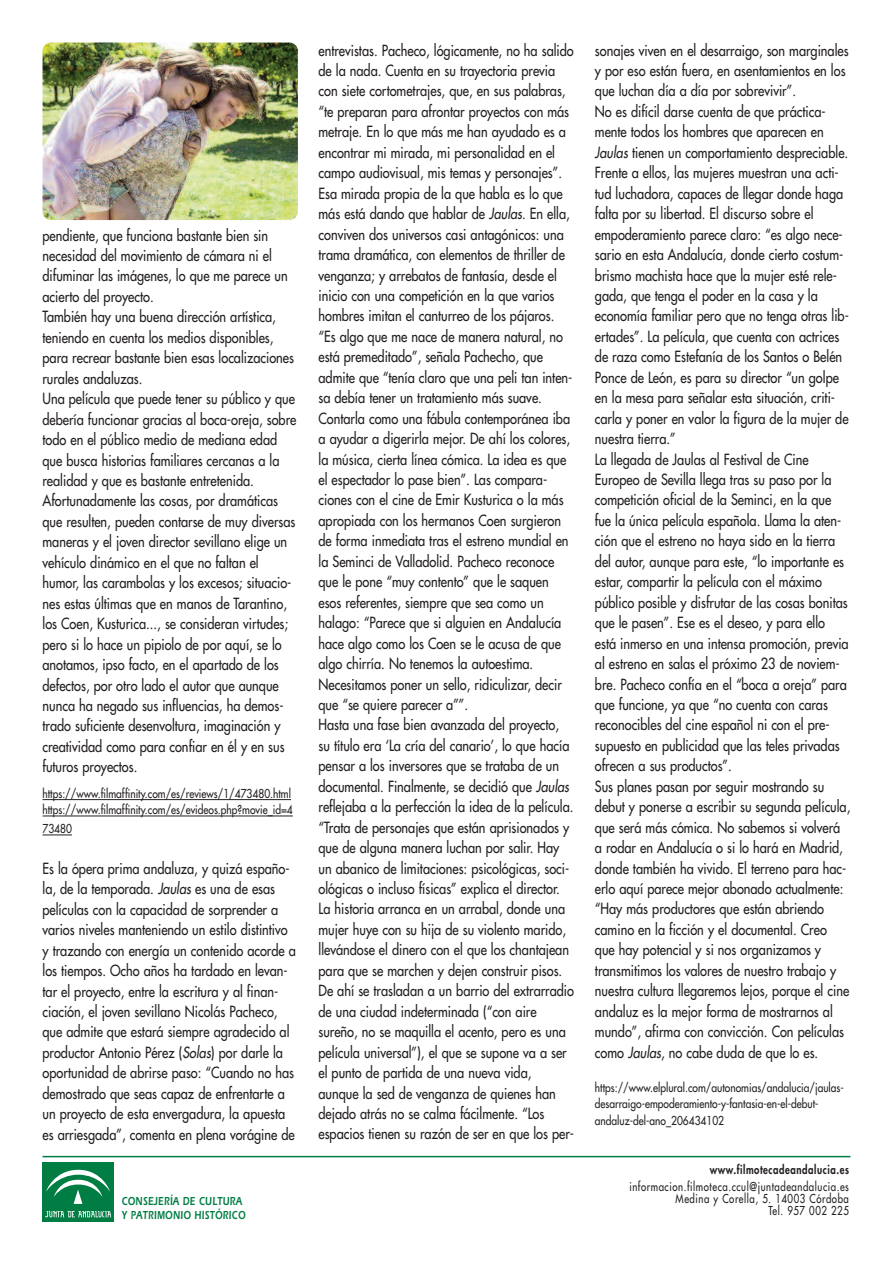
<style>
.page{position:relative;width:893px;height:1263px;background:#fff}
.page>*{position:absolute;margin:0;border:0;box-sizing:border-box;transform-origin:0 0}
.t1{font:15px/20.4px "Futura LT";color:#231f20;scale:.85 1}
.t2{font:12px/16.4px "Futura LT";color:#231f20;scale:.85 1}
.t3{font:12px/12px "Futura LT";letter-spacing:.06em;color:#231f20;text-align:right;scale:.8 1}
.t4{font:12px/14.4px "Erie Black Plain";letter-spacing:.03em;color:#007d43;scale:.75 1}
.t5{font:800 12px "Futura LT";letter-spacing:.06em;color:#231f20;scale:.8 1}
.s1{font-style:italic}
</style>
<div class="page">
<hr style="left:43px;top:799px;width:248px;height:1px;background:#231f20">
<hr style="left:43px;top:815px;width:250px;height:1px;background:#231f20">
<svg style="left:43px;top:834px;width:29px;height:1px"></svg>
<hr style="left:43px;top:1156px;width:807px;height:1px;background:#007d43">
<img style="left:43px;top:43px;width:255px;height:177px;border-radius:9px">
<div style="left:43px;top:1162px;width:71px;height:60px;background:#007d43"></div>
<svg style="left:45px;top:1211px;width:66px;height:6px"></svg>
<svg style="left:46px;top:1170px;width:64px;height:34px"></svg>
<p class="t1" style="left:43px;top:225px;width:300px">pendiente, que funciona bastante bien sin necesidad del movimiento de cámara ni el difuminar las imágenes, lo que me parece un acierto del proyecto.<br>También hay una buena dirección artística, teniendo en cuenta los medios disponibles, para recrear bastante bien esas localizaciones rurales andaluzas.<br>Una película que puede tener su público y que debería funcionar gracias al boca-oreja, sobre todo en el público medio de mediana edad que busca historias familiares cercanas a la realidad y que es bastante entretenida.<br>Afortunadamente las cosas, por dramáticas que resulten, pueden contarse de muy diversas maneras y el joven director sevillano elige un vehículo dinámico en el que no faltan el humor, las carambolas y los excesos; situacio&shy;nes estas últimas que en manos de Tarantino, los Coen, Kusturica..., se consideran virtudes; pero si lo hace un pipiolo de por aquí, se lo anotamos, ipso facto, en el apartado de los defectos, por otro lado el autor que aunque nunca ha negado sus influencias, ha demos&shy;trado suficiente desenvoltura, imaginación y creatividad como para confiar en él y en sus futuros proyectos.</p>
<p class="t2" style="left:43px;top:785px;width:296px">https://www.filmaffinity.com/es/reviews/1/473480.html https://www.filmaffinity.com/es/evideos.php?movie_id=4</p>
<p class="t2" style="left:43px;top:820px;width:36px">73480</p>
<p class="t1" style="left:43px;top:858px;width:300px">Es la ópera prima andaluza, y quizá españo&shy;la, de la temporada. <span class="s1">Jaulas</span> es una de esas películas con la capacidad de sorprender a varios niveles manteniendo un estilo distintivo y trazando con energía un contenido acorde a los tiempos. Ocho años ha tardado en levan&shy;tar el proyecto, entre la escritura y al finan&shy;ciación, el joven sevillano Nicolás Pacheco, que admite que estará siempre agradecido al productor Antonio Pérez (<span class="s1">Solas</span>) por darle la oportunidad de abrirse paso: “Cuando no has demostrado que seas capaz de enfrentarte a un proyecto de esta envergadura, la apuesta es arriesgada”, comenta en plena vorágine de</p>
<p class="t4" style="left:122px;top:1193px;width:167px">CONSEJERÍA DE CULTURA<br>Y PATRIMONIO HISTÓRICO</p>
<p class="t1" style="left:318px;top:40px;width:302px">entrevistas. Pacheco, lógicamente, no ha salido de la nada. Cuenta en su trayectoria previa con siete cortometrajes, que, en sus palabras, “te preparan para afrontar proyectos con más metraje. En lo que más me han ayudado es a encontrar mi mirada, mi personalidad en el campo audiovisual, mis temas y personajes”.<br>Esa mirada propia de la que habla es lo que más está dando que hablar de <span class="s1">Jaulas</span>. En ella, conviven dos universos casi antagónicos: una trama dramática, con elementos de thriller de venganza; y arrebatos de fantasía, desde el inicio con una competición en la que varios hombres imitan el canturreo de los pájaros. “Es algo que me nace de manera natural, no está premeditado”, señala Pachecho, que admite que “tenía claro que una peli tan inten&shy;sa debía tener un tratamiento más suave.<br>Contarla como una fábula contemporánea iba a ayudar a digerirla mejor. De ahí los colores, la música, cierta línea cómica. La idea es que el espectador lo pase bien”. Las compara&shy;ciones con el cine de Emir Kusturica o la más apropiada con los hermanos Coen surgieron de forma inmediata tras el estreno mundial en la Seminci de Valladolid. Pacheco reconoce que le pone “muy contento” que le saquen esos referentes, siempre que sea como un halago: “Parece que si alguien en Andalucía hace algo como los Coen se le acusa de que algo chirría. No tenemos la autoestima.<br>Necesitamos poner un sello, ridiculizar, decir que “se quiere parecer a””.<br>Hasta una fase bien avanzada del proyecto, su título era ‘La cría del canario’, lo que hacía pensar a los inversores que se trataba de un documental. Finalmente, se decidió que <span class="s1">Jaulas </span>reflejaba a la perfección la idea de la película. “Trata de personajes que están aprisionados y que de alguna manera luchan por salir. Hay un abanico de limitaciones: psicológicas, soci&shy;ológicas o incluso físicas” explica el director.<br>La historia arranca en un arrabal, donde una mujer huye con su hija de su violento marido, llevándose el dinero con el que los chantajean para que se marchen y dejen construir pisos.<br>De ahí se trasladan a un barrio del extrarradio de una ciudad indeterminada (“con aire sureño, no se maquilla el acento, pero es una película universal”), el que se supone va a ser el punto de partida de una nueva vida, aunque la sed de venganza de quienes han dejado atrás no se calma fácilmente. “Los espacios tienen su razón de ser en que los per-</p>
<p class="t1" style="left:595px;top:40px;width:302px">sonajes viven en el desarraigo, son marginales y por eso están fuera, en asentamientos en los que luchan día a día por sobrevivir”.<br>No es difícil darse cuenta de que práctica&shy;mente todos los hombres que aparecen en <span class="s1">Jaulas</span> tienen un comportamiento despreciable.<br>Frente a ellos, las mujeres muestran una acti&shy;tud luchadora, capaces de llegar donde haga falta por su libertad. El discurso sobre el empoderamiento parece claro: “es algo nece&shy;sario en esta Andalucía, donde cierto costum&shy;brismo machista hace que la mujer esté rele&shy;gada, que tenga el poder en la casa y la economía familiar pero que no tenga otras lib&shy;ertades”. La película, que cuenta con actrices de raza como Estefanía de los Santos o Belén Ponce de León, es para su director “un golpe en la mesa para señalar esta situación, criti&shy;carla y poner en valor la figura de la mujer de nuestra tierra.”<br>La llegada de Jaulas al Festival de Cine Europeo de Sevilla llega tras su paso por la competición oficial de la Seminci, en la que fue la única película española. Llama la aten&shy;ción que el estreno no haya sido en la tierra del autor, aunque para este, “lo importante es estar, compartir la película con el máximo público posible y disfrutar de las cosas bonitas que le pasen”. Ese es el deseo, y para ello<br>está inmerso en una intensa promoción, previa al estreno en salas el próximo 23 de noviem&shy;bre. Pacheco confía en el “boca a oreja” para que funcione, ya que “no cuenta con caras reconocibles del cine español ni con el pre&shy;supuesto en publicidad que las teles privadas ofrecen a sus productos”.<br>Sus planes pasan por seguir mostrando su debut y ponerse a escribir su segunda película, que será más cómica. No sabemos si volverá a rodar en Andalucía o si lo hará en Madrid, donde también ha vivido. El terreno para hac&shy;erlo aquí parece mejor abonado actualmente: “Hay más productores que están abriendo camino en la ficción y el documental. Creo que hay potencial y si nos organizamos y transmitimos los valores de nuestro trabajo y nuestra cultura llegaremos lejos, porque el cine andaluz es la mejor forma de mostrarnos al mundo”, afirma con convicción. Con películas como <span class="s1">Jaulas</span>, no cabe duda de que lo es.</p>
<p class="t2" style="left:595px;top:1079px;width:294px">https://www.elplural.com/autonomias/andalucia/jaulas&shy;desarraigo-empoderamiento-y-fantasia-en-el-debut&shy;andaluz-del-ano_206434102</p>
<p class="t5" style="left:710px;top:1162px;width:176px">www.filmotecadeandalucia.es</p>
<p class="t3" style="left:629px;top:1180px;width:276px">informacion.filmoteca.ccul@juntadeandalucia.es<br>Medina y Corella, 5. 14003 Córdoba<br>Tel. 957 002 225</p>
</div>
